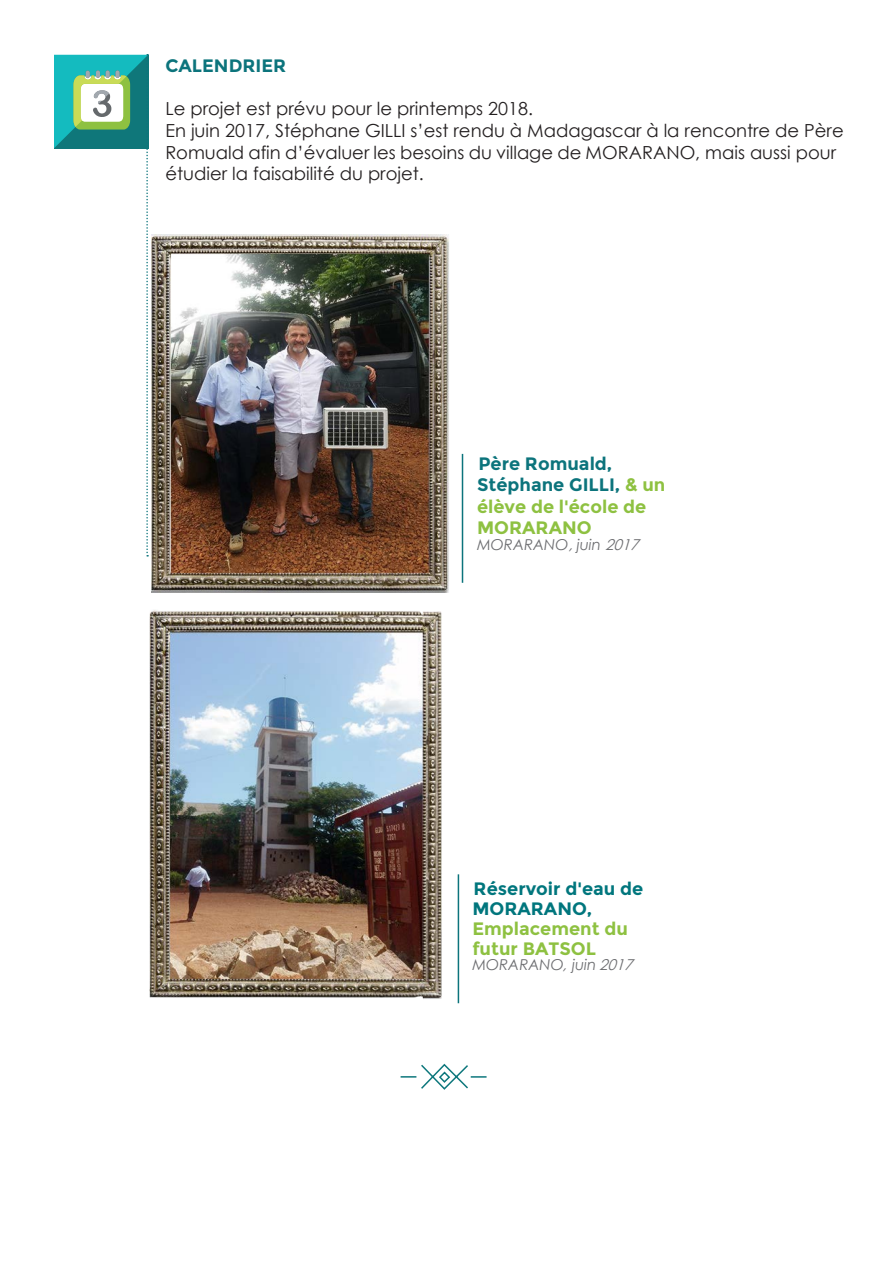
<style>
.page{position:relative;width:893px;height:1263px;background:#fff}
.page>*{position:absolute;margin:0;border:0;box-sizing:border-box;transform-origin:0 0}
.t1{font:18px/21.6px "Century Gothic";color:#231f20}
.t2{font:700 18px/21.3px "Montserrat";color:#8ec141}
.t3{font:700 18px/20.1px "Montserrat";color:#00767d}
.t4{font:700 18px "Montserrat";color:#0c747c}
.t5{font:italic 15px "Century Gothic";color:#6c6d70}
.s1{color:#0c747c}
.s2{font-style:inherit}
</style>
<div class="page">
<svg style="left:54px;top:54px;width:94px;height:502px"></svg>
<hr style="left:462px;top:454px;width:1px;height:129px;background:#0c747c">
<svg style="left:400px;top:1063px;width:87px;height:27px"></svg>
<img style="left:152px;top:235px;width:297px;height:357px">
<img style="left:149px;top:610px;width:293px;height:389px">
<hr style="left:458px;top:874px;width:1px;height:129px;background:#0c747c">
<p class="t4" style="left:165px;top:55px;width:122px">CALENDRIER</p>
<p class="t1" style="left:165px;top:98px;width:680px">Le projet est prévu pour le printemps 2018.<br>En juin 2017, Stéphane GILLI s’est rendu à Madagascar à la rencontre de Père Romuald afin d’évaluer les besoins du village de MORARANO, mais aussi pour étudier la faisabilité du projet.</p>
<p class="t2" style="left:477px;top:453px;width:190px"><span class="s1">Père Romuald,<br>Stéphane GILLI,</span> &amp; un élève de l'école de<br>MORARANO</p>
<p class="t5" style="left:477px;top:534px;width:169px">MORARANO<span class="s2">,</span>juin <span class="s2">2017</span></p>
<p class="t3" style="left:472px;top:878px;width:172px">Réservoir d'eau de<br>MORARANO,</p>
<p class="t2" style="left:472px;top:918px;width:157px;line-height:20.1px">Emplacement du futur BATSOL</p>
<p class="t5" style="left:472px;top:954px;width:167px">MORARANO<span class="s2">,</span>juin <span class="s2">2017</span></p>
</div>
